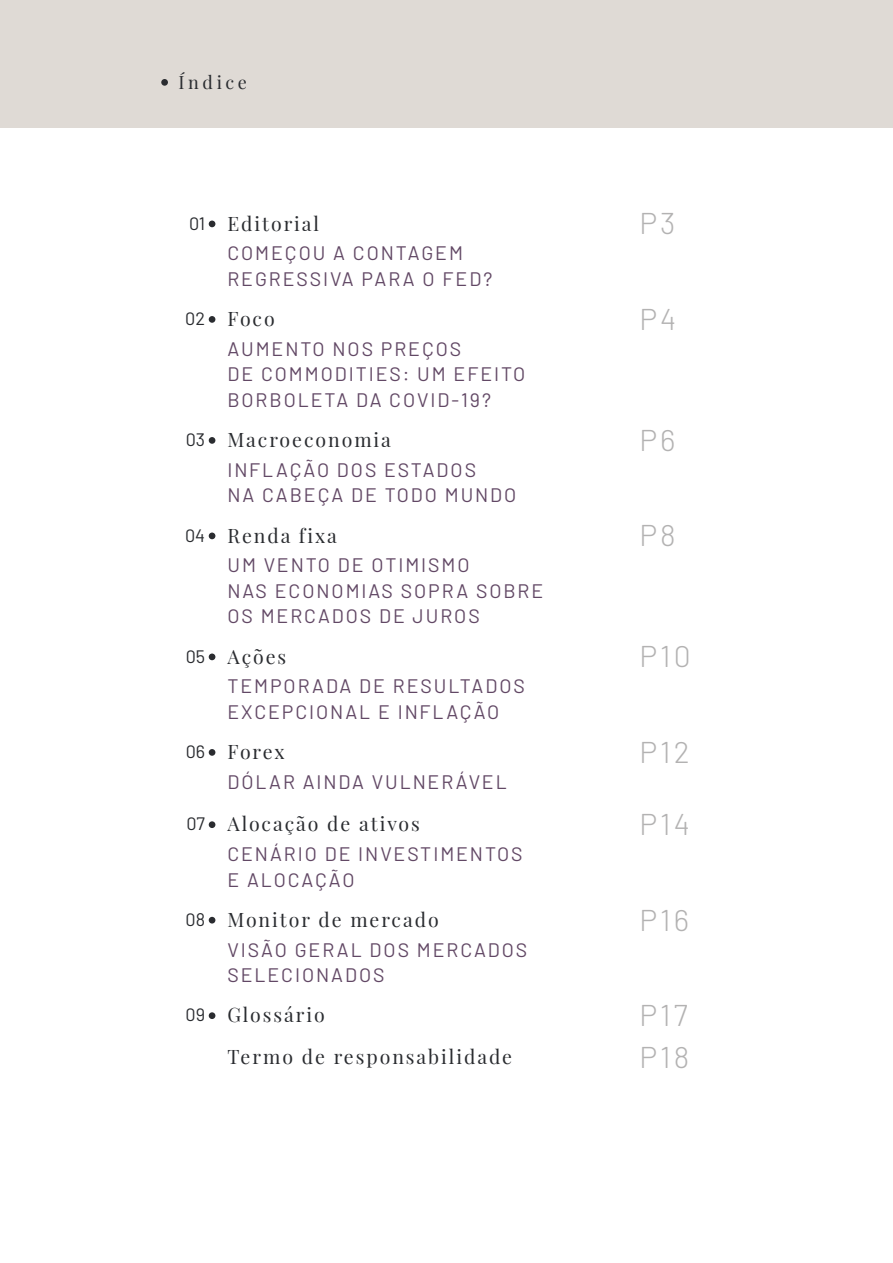
<style>
.page{position:relative;width:893px;height:1263px;background:#fff}
.page>*{position:absolute;margin:0;border:0;box-sizing:border-box;transform-origin:0 0}
.t1{font:300 30px "Barlow";letter-spacing:.1em;color:#b3b2b2}
.t2{font:19.5px/25.5px "Barlow";letter-spacing:.1em;color:#624865}
.t3{font:19.5px "Playfair Display";letter-spacing:.1em;color:#2a2c30}
.t4{font:18px "Playfair Display";letter-spacing:.2em;color:#2a2c30}
.s1{font-family:"Barlow";font-size:18px}
</style>
<div class="page">
<div style="left:0;top:0;width:893px;height:128px;background:#dfdad5"></div>
<div style="left:161px;top:79px;width:7px;height:7px;background:#2a2c30;border-radius:50%"></div>
<svg style="left:209px;top:221px;width:6px;height:6px"></svg>
<div style="left:209px;top:316px;width:6px;height:7px;background:#2a2c30;border-radius:50%"></div>
<div style="left:209px;top:437px;width:6px;height:7px;background:#2a2c30;border-radius:50%"></div>
<div style="left:209px;top:532px;width:6px;height:7px;background:#2a2c30;border-radius:50%"></div>
<div style="left:209px;top:653px;width:6px;height:7px;background:#2a2c30;border-radius:50%"></div>
<div style="left:209px;top:749px;width:6px;height:7px;background:#2a2c30;border-radius:50%"></div>
<div style="left:209px;top:821px;width:6px;height:7px;background:#2a2c30;border-radius:50%"></div>
<svg style="left:209px;top:917px;width:6px;height:6px"></svg>
<div style="left:209px;top:1012px;width:6px;height:7px;background:#2a2c30;border-radius:50%"></div>
<p class="t4" style="left:179px;top:68px;width:70px">Índice</p>
<p class="t3" style="left:189px;top:208px;width:132px"><span class="s1">01</span> Editorial</p>
<p class="t2" style="left:227px;top:239px;width:266px">COMEÇOU A CONTAGEM<br>REGRESSIVA PARA O FED?</p>
<p class="t3" style="left:185px;top:303px;width:91px"><span class="s1">02</span> Foco</p>
<p class="t2" style="left:227px;top:334px;width:299px">AUMENTO NOS PREÇOS<br>DE COMMODITIES: UM EFEITO<br>BORBOLETA DA COVID-19?</p>
<p class="t3" style="left:186px;top:424px;width:207px"><span class="s1">03</span> Macroeconomia</p>
<p class="t2" style="left:227px;top:455px;width:290px">INFLAÇÃO DOS ESTADOS<br>NA CABEÇA DE TODO MUNDO</p>
<p class="t3" style="left:185px;top:520px;width:153px"><span class="s1">04</span> Renda fixa</p>
<p class="t2" style="left:227px;top:551px;width:317px">UM VENTO DE OTIMISMO<br>NAS ECONOMIAS SOPRA SOBRE<br>OS MERCADOS DE JUROS</p>
<p class="t3" style="left:186px;top:641px;width:102px"><span class="s1">05</span> Ações</p>
<p class="t2" style="left:227px;top:672px;width:299px">TEMPORADA DE RESULTADOS<br>EXCEPCIONAL E INFLAÇÃO</p>
<p class="t3" style="left:186px;top:736px;width:100px"><span class="s1">06</span> Forex</p>
<p class="t2" style="left:227px;top:767px;width:281px">DÓLAR AINDA VULNERÁVEL</p>
<p class="t3" style="left:186px;top:809px;width:235px"><span class="s1">07</span> Alocação de ativos</p>
<p class="t2" style="left:227px;top:840px;width:297px">CENÁRIO DE INVESTIMENTOS<br>E ALOCAÇÃO</p>
<p class="t3" style="left:186px;top:904px;width:255px"><span class="s1">08</span> Monitor de mercado</p>
<p class="t2" style="left:227px;top:935px;width:301px">VISÃO GERAL DOS MERCADOS<br>SELECIONADOS</p>
<h1 class="t1" style="left:640px;top:202px;width:37px">P3</h1>
<h1 class="t1" style="left:640px;top:297px;width:38px">P4</h1>
<h1 class="t1" style="left:640px;top:418px;width:37px">P6</h1>
<h1 class="t1" style="left:640px;top:514px;width:38px">P8</h1>
<h1 class="t1" style="left:640px;top:635px;width:53px">P10</h1>
<h1 class="t1" style="left:640px;top:730px;width:52px">P12</h1>
<h1 class="t1" style="left:640px;top:803px;width:52px">P14</h1>
<h1 class="t1" style="left:640px;top:898px;width:51px">P16</h1>
<p class="t3" style="left:186px;top:1000px;width:141px"><span class="s1">09</span> Glossário</p>
<h1 class="t1" style="left:640px;top:994px;width:50px">P17</h1>
<p class="t3" style="left:227px;top:1042px;width:286px">Termo de responsabilidade</p>
<h1 class="t1" style="left:640px;top:1036px;width:51px">P18</h1>
</div>
